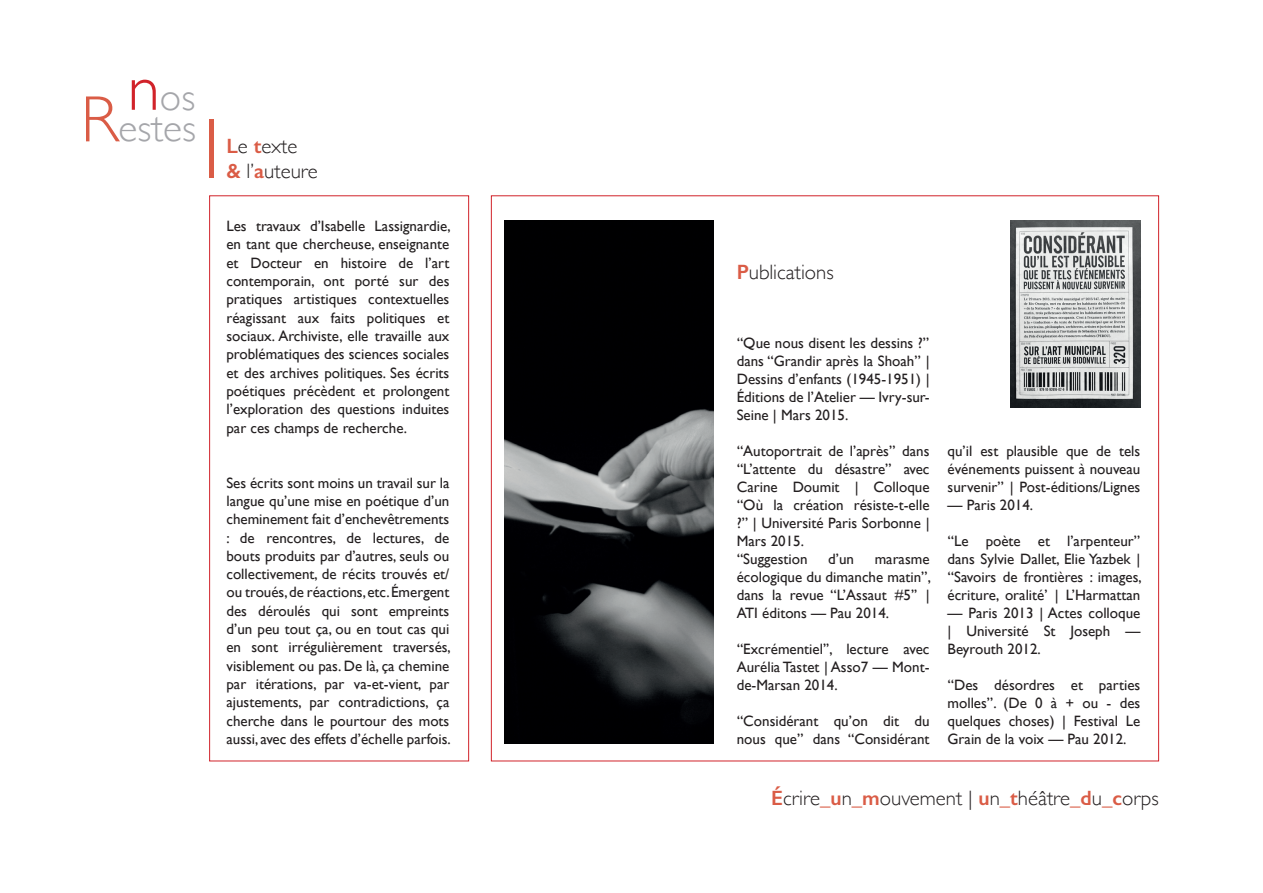
<style>
.page{position:relative;width:1263px;height:893px;background:#fff}
.page>*{position:absolute;margin:0;border:0;box-sizing:border-box;transform-origin:0 0}
.t1{font:300 39.45px/31.7px "Gill Sans";color:#a5a6aa;text-align:center}
.t2{font:300 20.85px/24.9px "Gill Sans";color:#231f20}
.t3{font:15px/18px "Gill Sans";color:#231f20;text-align:justify}
.s1{font-size:65.7px;color:#d1232a}
.s2{font-size:65.7px;color:#da5c46}
.s3{font-size:86.1px;color:#da5c46}
.s4{font-weight:600;color:#da5c46}
</style>
<div class="page">
<div style="left:209px;top:196px;width:260px;height:565px;border:1px solid #d1232a"></div>
<img style="left:505px;top:221px;width:208px;height:523px">
<img style="left:1010px;top:221px;width:130px;height:187px">
<h1 class="t1" style="left:81px;top:79px;width:140px"><span class="s1">n</span>os<br><span class="s2">R</span>estes <span class="s3">l</span></h1>
<h2 class="t2" style="left:226px;top:133px;width:93px"><span class="s4">L</span>e <span class="s4">t</span>exte<br><span class="s4">&amp;</span> l’<span class="s4">a</span>uteure</h2>
<p class="t3" style="left:226px;top:217px;width:226px">Les travaux d’Isabelle Lassignardie, en tant que chercheuse, enseignante et Docteur en histoire de l’art contemporain, ont porté sur des pratiques artistiques contextuelles réagissant aux faits politiques et sociaux. Archiviste, elle travaille aux problématiques des sciences sociales et des archives politiques. Ses écrits poétiques précèdent et prolongent l’exploration des questions induites par ces champs de recherche.</p>
<p class="t3" style="left:226px;top:473px;width:226px">Ses écrits sont moins un travail sur la langue qu’une mise en poétique d’un cheminement fait d’enchevêtrements : de rencontres, de lectures, de bouts produits par d’autres, seuls ou collectivement, de récits trouvés et/ ou troués, de réactions, etc. Émergent des déroulés qui sont empreints d’un peu tout ça, ou en tout cas qui en sont irrégulièrement traversés, visiblement ou pas. De là, ça chemine par itérations, par va-et-vient, par ajustements, par contradictions, ça cherche dans le pourtour des mots aussi, avec des effets d’échelle parfois.</p>
<h2 class="t2" style="left:737px;top:259px;width:98px"><span class="s4">P</span>ublications</h2>
<p class="t3" style="left:737px;top:334px;width:194px">‘‘Que nous disent les dessins ?’’ dans ‘‘Grandir après la Shoah’’ | Dessins d’enfants (1945-1951) | Éditions de l’Atelier — Ivry-sur-Seine | Mars 2015.</p>
<p class="t3" style="left:737px;top:442px;width:194px;text-align:left">‘‘Autoportrait de l’après’’ dans ‘‘L’attente du désastre’’ avec<br>Carine Doumit | Colloque ‘‘Où la création résiste-t-elle ?’’ | Université Paris Sorbonne |<br>Mars 2015.<br>‘‘Suggestion</p>
<p class="t3" style="left:828px;top:550px;width:27px">d’un</p>
<p class="t3" style="left:737px;top:550px;width:196px;text-indent:138px">marasme écologique du dimanche matin’’, dans la revue ‘‘L’Assaut #5’’ | ATI éditons — Pau 2014.</p>
<p class="t3" style="left:737px;top:640px;width:194px">‘‘Excrémentiel’’, lecture avec Aurélia Tastet | Asso7 — Mont&shy;de-Marsan 2014.</p>
<p class="t3" style="left:737px;top:712px;width:194px">‘‘Considérant qu’on dit du nous que’’ dans ‘‘Considérant</p>
<p class="t3" style="left:947px;top:442px;width:194px">qu’il est plausible que de tels événements puissent à nouveau survenir’’ | Post-éditions/Lignes</p>
<p class="t3" style="left:947px;top:496px;width:87px">— Paris 2014.</p>
<p class="t3" style="left:947px;top:532px;width:196px">‘‘Le poète et l’arpenteur’’ dans Sylvie Dallet, Elie Yazbek | ‘‘Savoirs de frontières : images, écriture, oralité’ | L’Harmattan</p>
<p class="t3" style="left:947px;top:604px;width:194px">— Paris 2013 | Actes colloque | Université St Joseph — Beyrouth 2012.</p>
<p class="t3" style="left:947px;top:676px;width:194px">‘‘Des désordres et parties molles’’. (De 0 à + ou - des quelques choses) | Festival Le Grain de la voix — Pau 2012.</p>
<h2 class="t2" style="left:771px;top:785px;width:389px"><span class="s4">É</span>crire<span class="s4">_u</span>n<span class="s4">_m</span>ouvement | <span class="s4">u</span>n<span class="s4">_t</span>héâtre<span class="s4">_d</span>u<span class="s4">_c</span>orps</h2>
</div>
